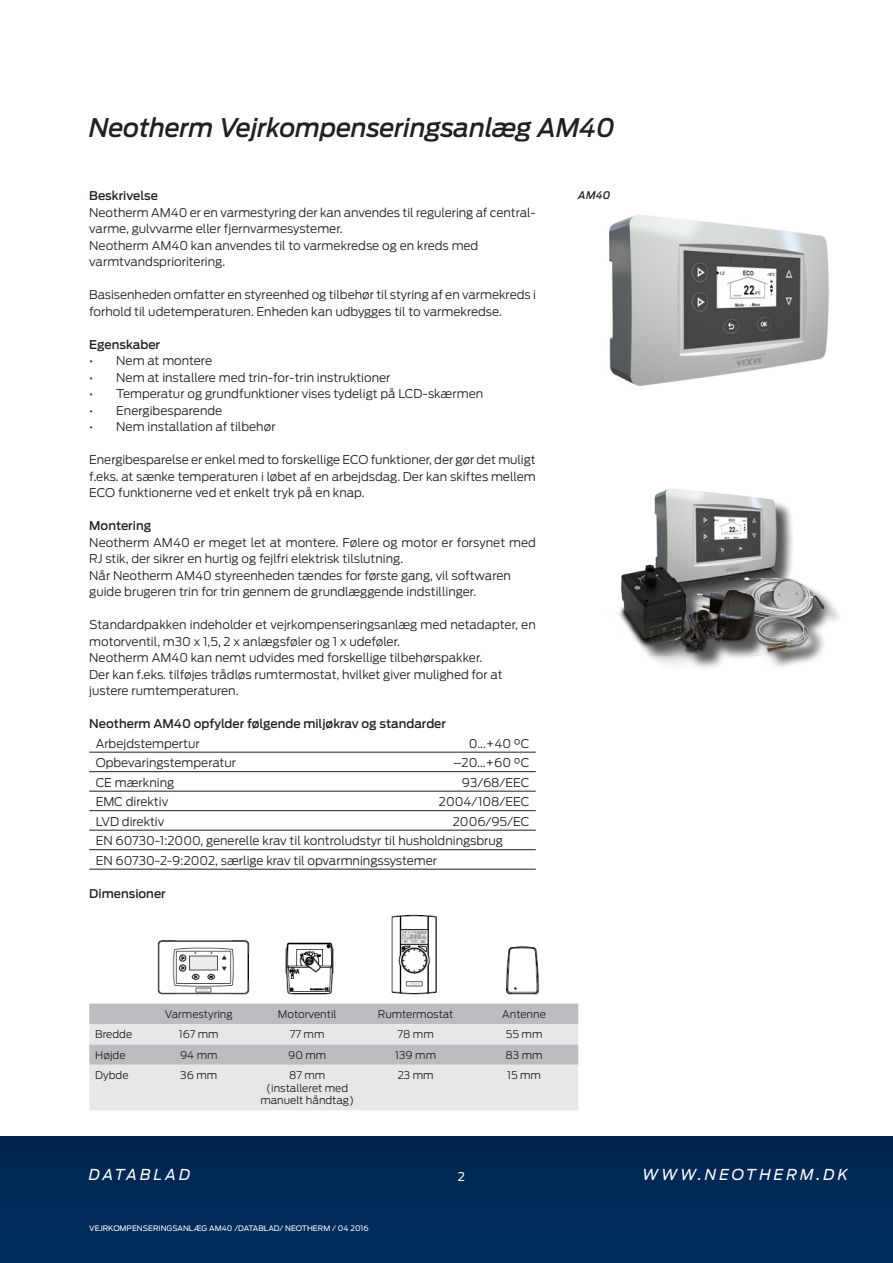
<style>
.page{position:relative;width:893px;height:1263px;background:#fff}
.page>*{position:absolute;margin:0;border:0;box-sizing:border-box;transform-origin:0 0}
.t1{font:italic 500 25.5px "Antenna";letter-spacing:-.01em;color:#231f20}
.t2{font:italic 15px "Antenna";letter-spacing:.2em;color:#fff}
.LAUF_NEU_1{font:300 12px/16.5px "Antenna";color:#231f20}
.LAUF_NEU_1-2{font:500 12px "Antenna";color:#231f20}
.t3{font:12px "Antenna";color:#fff}
.t4{font:300 10.5px/12.6px "Antenna";color:#231f20;text-align:center}
.LAUF_NEU_1-3{font:italic 500 10.5px "Antenna";color:#231f20}
.t5{font:7.5px "Antenna";color:#fff}
</style>
<div class="page">
<div style="left:0;top:1137px;width:893px;height:126px;background:#002957"></div>
<hr style="left:89px;top:752px;width:447px;height:1px;background:#231f20">
<hr style="left:89px;top:771px;width:447px;height:1px;background:#231f20">
<hr style="left:89px;top:791px;width:447px;height:1px;background:#231f20">
<hr style="left:89px;top:810px;width:447px;height:1px;background:#231f20">
<hr style="left:89px;top:830px;width:447px;height:1px;background:#231f20">
<hr style="left:89px;top:849px;width:447px;height:1px;background:#231f20">
<hr style="left:89px;top:869px;width:447px;height:1px;background:#231f20">
<img style="left:609px;top:215px;width:220px;height:171px">
<div style="left:611px;top:491px;width:231px;height:181px;background:#231f20;opacity:.75"></div>
<img style="left:611px;top:489px;width:217px;height:166px">
<svg style="left:89px;top:1003px;width:489px;height:107px;background:#d6d7d9"></svg>
<img style="left:157px;top:940px;width:93px;height:55px">
<img style="left:391px;top:914px;width:46px;height:81px">
<img style="left:285px;top:942px;width:49px;height:53px">
<img style="left:506px;top:946px;width:34px;height:49px">
<h1 class="t1" style="left:89px;top:113px;width:527px">Neotherm Vejrkompenseringsanlæg AM40</h1>
<p class="LAUF_NEU_1-2" style="left:89px;top:189px;width:70px">Beskrivelse</p>
<p class="LAUF_NEU_1" style="left:89px;top:204px;width:448px">Neotherm AM40 er en varmestyring der kan anvendes til regulering af central&shy;varme, gulvvarme eller fjernvarmesystemer.</p>
<p class="LAUF_NEU_1" style="left:89px;top:237px;width:391px">Neotherm AM40 kan anvendes til to varmekredse og en kreds med varmtvandsprioritering.</p>
<p class="LAUF_NEU_1" style="left:89px;top:287px;width:448px">Basisenheden omfatter en styreenhed og tilbehør til styring af en varmekreds i forhold til udetemperaturen. Enheden kan udbygges til to varmekredse.</p>
<p class="LAUF_NEU_1-2" style="left:89px;top:337px;width:72px">Egenskaber</p>
<p class="LAUF_NEU_1" style="left:89px;top:353px;width:124px">• Nem at montere</p>
<p class="LAUF_NEU_1" style="left:89px;top:369px;width:303px">• Nem at installere med trin-for-trin instruktioner</p>
<p class="LAUF_NEU_1" style="left:89px;top:386px;width:395px">• Temperatur og grundfunktioner vises tydeligt på LCD-skærmen</p>
<p class="LAUF_NEU_1" style="left:89px;top:402px;width:135px">• Energibesparende</p>
<p class="LAUF_NEU_1" style="left:89px;top:419px;width:188px">• Nem installation af tilbehør</p>
<p class="LAUF_NEU_1" style="left:89px;top:452px;width:448px;text-align:justify">Energibesparelse er enkel med to forskellige ECO funktioner, der gør det muligt f.eks. at sænke temperaturen i løbet af en arbejdsdag. Der kan skiftes mellem ECO funktionerne ved et enkelt tryk på en knap.</p>
<p class="LAUF_NEU_1-2" style="left:89px;top:519px;width:63px">Montering</p>
<p class="LAUF_NEU_1" style="left:89px;top:534px;width:448px">Neotherm AM40 er meget let at montere. Følere og motor er forsynet med<br>RJ stik, der sikrer en hurtig og fejlfri elektrisk tilslutning.</p>
<p class="LAUF_NEU_1" style="left:89px;top:567px;width:423px">Når Neotherm AM40 styreenheden tændes for første gang, vil softwaren guide brugeren trin for trin gennem de grundlæggende indstillinger.</p>
<p class="LAUF_NEU_1" style="left:89px;top:617px;width:448px">Standardpakken indeholder et vejrkompenseringsanlæg med netadapter, en motorventil, m30 x 1,5, 2 x anlægsføler og 1 x udeføler.</p>
<p class="LAUF_NEU_1" style="left:89px;top:650px;width:395px">Neotherm AM40 kan nemt udvides med forskellige tilbehørspakker.</p>
<p class="LAUF_NEU_1" style="left:89px;top:666px;width:415px">Der kan f.eks. tilføjes trådløs rumtermostat, hvilket giver mulighed for at justere rumtemperaturen.</p>
<p class="LAUF_NEU_1-2" style="left:89px;top:717px;width:358px">Neotherm AM40 opfylder følgende miljøkrav og standarder</p>
<p class="LAUF_NEU_1" style="left:96px;top:735px;width:106px">Arbejdstempertur</p>
<p class="LAUF_NEU_1" style="left:469px;top:735px;width:62px">0...+40 °C</p>
<p class="LAUF_NEU_1" style="left:96px;top:755px;width:142px">Opbevaringstemperatur</p>
<p class="LAUF_NEU_1" style="left:453px;top:755px;width:77px">–20...+60 °C</p>
<p class="LAUF_NEU_1" style="left:96px;top:774px;width:80px">CE mærkning</p>
<p class="LAUF_NEU_1" style="left:462px;top:774px;width:69px">93/68/EEC</p>
<p class="LAUF_NEU_1" style="left:96px;top:794px;width:74px">EMC direktiv</p>
<p class="LAUF_NEU_1" style="left:439px;top:794px;width:92px">2004/108/EEC</p>
<p class="LAUF_NEU_1" style="left:96px;top:813px;width:70px">LVD direktiv</p>
<p class="LAUF_NEU_1" style="left:453px;top:813px;width:78px">2006/95/EC</p>
<p class="LAUF_NEU_1" style="left:96px;top:833px;width:409px">EN 60730-1:2000, generelle krav til kontroludstyr til husholdningsbrug</p>
<p class="LAUF_NEU_1" style="left:96px;top:852px;width:343px">EN 60730-2-9:2002, særlige krav til opvarmningssystemer</p>
<p class="LAUF_NEU_1-2" style="left:89px;top:886px;width:78px">Dimensioner</p>
<p class="LAUF_NEU_1-3" style="left:578px;top:189px;width:34px">AM40</p>
<p class="t4" style="left:165px;top:1008px;width:69px">Varmestyring</p>
<p class="t4" style="left:278px;top:1008px;width:60px">Motorventil</p>
<p class="t4" style="left:378px;top:1008px;width:77px">Rumtermostat</p>
<p class="t4" style="left:502px;top:1008px;width:45px">Antenne</p>
<p class="t4" style="left:95px;top:1028px;width:38px">Bredde</p>
<p class="t4" style="left:179px;top:1028px;width:41px">167 mm</p>
<p class="t4" style="left:290px;top:1028px;width:36px">77 mm</p>
<p class="t4" style="left:398px;top:1028px;width:38px">78 mm</p>
<p class="t4" style="left:506px;top:1028px;width:38px">55 mm</p>
<p class="t4" style="left:95px;top:1049px;width:32px">Højde</p>
<p class="t4" style="left:180px;top:1049px;width:39px">94 mm</p>
<p class="t4" style="left:288px;top:1049px;width:40px">90 mm</p>
<p class="t4" style="left:395px;top:1049px;width:42px">139 mm</p>
<p class="t4" style="left:506px;top:1049px;width:39px">83 mm</p>
<p class="t4" style="left:95px;top:1069px;width:35px">Dybde</p>
<p class="t4" style="left:180px;top:1069px;width:38px">36 mm</p>
<p class="t4" style="left:260px;top:1069px;width:95px">87 mm (installeret med manuelt håndtag)</p>
<p class="t4" style="left:398px;top:1069px;width:37px">23 mm</p>
<p class="t4" style="left:507px;top:1069px;width:35px">15 mm</p>
<p class="t2" style="left:89px;top:1166px;width:103px">DATABLAD</p>
<p class="t3" style="left:458px;top:1169px;width:9px">2</p>
<p class="t2" style="left:642px;top:1166px;width:207px">WWW.NEOTHERM.DK</p>
<p class="t5" style="left:89px;top:1224px;width:281px">VEJRKOMPENSERINGSANLÆG AM40 /DATABLAD/ NEOTHERM / 04 2016</p>
</div>
